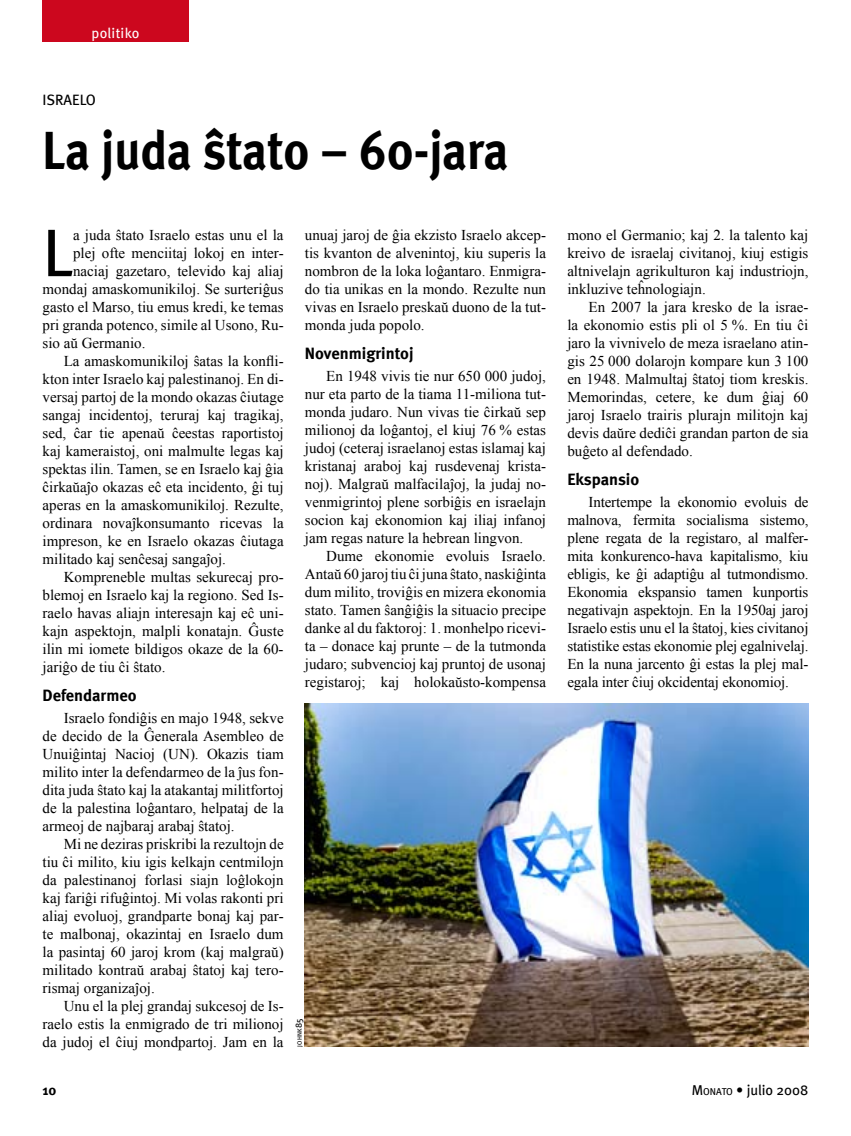
<style>
.page{position:relative;width:851px;height:1136px;background:#fff}
.page>*{position:absolute;margin:0;border:0;box-sizing:border-box;transform-origin:0 0}
.t1{font:67.2px "Meta Eo Bk";color:#000}
.t2{font:700 54px "Meta Eo Bd";color:#000;scale:.9 1}
.t3{font:700 16.5px "Meta Eo Bd";color:#000}
.t4{font:15px/18px "Times New Roman";color:#000;text-align:justify}
.t5{font:15px "Meta Eo Bk";color:#000}
.t6{font:14.25px "Meta Eo Bk";color:#000}
.t7{font:14.25px "Meta Eo Bk";letter-spacing:.02em;color:#fff}
.t8{font:700 14.25px "Meta Eo Bd";color:#000}
.t9{font:6.3px "Meta Eo Bk";letter-spacing:.03em;color:#000}
.s1{font-size:9px}
.s2{font-size:10.05px}
</style>
<div class="page">
<div style="left:43px;top:0;width:145px;height:42px;background:#cc071e"></div>
<img style="left:305px;top:703px;width:503px;height:343px">
<p class="t7" style="left:91px;top:24px;width:50px">politiko</p>
<p class="t5" style="left:43px;top:90px;width:55px">ISRAELO</p>
<h2 class="t2" style="left:43px;top:117px;width:519px">La juda ŝtato – 60-jara</h2>
<h1 class="t1" style="left:43px;top:212px;width:32px">L</h1>
<p class="t4" style="left:73px;top:226px;width:212px">a juda ŝtato Israelo estas unu el la</p>
<p class="t4" style="left:73px;top:244px;width:212px">plej ofte menciitaj lokoj en inter-</p>
<p class="t4" style="left:73px;top:262px;width:212px">naciaj gazetaro, televido kaj aliaj</p>
<p class="t4" style="left:43px;top:280px;width:242px">mondaj amaskomunikiloj. Se surteriĝus</p>
<p class="t4" style="left:43px;top:298px;width:242px">gasto el Marso, tiu emus kredi, ke temas</p>
<p class="t4" style="left:43px;top:316px;width:242px">pri granda potenco, simile al Usono, Ru-</p>
<p class="t4" style="left:43px;top:334px;width:104px">sio aŭ Germanio.</p>
<p class="t4" style="left:64px;top:352px;width:221px">La amaskomunikiloj ŝatas la konfli-</p>
<p class="t4" style="left:43px;top:370px;width:242px">kton inter Israelo kaj palestinanoj. En di-</p>
<p class="t4" style="left:43px;top:388px;width:242px">versaj partoj de la mondo okazas ĉiutage</p>
<p class="t4" style="left:43px;top:406px;width:242px">sangaj incidentoj, teruraj kaj tragikaj,</p>
<p class="t4" style="left:43px;top:424px;width:242px">sed, ĉar tie apenaŭ ĉeestas raportistoj</p>
<p class="t4" style="left:43px;top:442px;width:242px">kaj kameraistoj, oni malmulte legas kaj</p>
<p class="t4" style="left:43px;top:460px;width:242px">spektas ilin. Tamen, se en Israelo kaj ĝia</p>
<p class="t4" style="left:43px;top:478px;width:242px">ĉirkaŭaĵo okazas eĉ eta incidento, ĝi tuj</p>
<p class="t4" style="left:43px;top:496px;width:242px">aperas en la amaskomunikiloj. Rezulte,</p>
<p class="t4" style="left:43px;top:514px;width:242px">ordinara novaĵkonsumanto ricevas la</p>
<p class="t4" style="left:43px;top:532px;width:242px">impreson, ke en Israelo okazas ĉiutaga</p>
<p class="t4" style="left:43px;top:550px;width:185px">militado kaj senĉesaj sangaĵoj.</p>
<p class="t4" style="left:64px;top:568px;width:221px">Kompreneble multas sekurecaj pro-</p>
<p class="t4" style="left:43px;top:586px;width:242px">blemoj en Israelo kaj la regiono. Sed Is-</p>
<p class="t4" style="left:43px;top:604px;width:242px">raelo havas aliajn interesajn kaj eĉ uni-</p>
<p class="t4" style="left:43px;top:622px;width:242px">kajn aspektojn, malpli konatajn. Ĝuste</p>
<p class="t4" style="left:43px;top:640px;width:242px">ilin mi iomete bildigos okaze de la 60-</p>
<p class="t4" style="left:43px;top:658px;width:124px">jariĝo de tiu ĉi ŝtato.</p>
<p class="t3" style="left:43px;top:684px;width:96px">Defendarmeo</p>
<p class="t4" style="left:43px;top:708px;width:242px;text-indent:21px">Israelo fondiĝis en majo 1948, sekve de decido de la Ĝenerala Asembleo de Unuiĝintaj Nacioj (UN). Okazis tiam milito inter la defendarmeo de la ĵus fon&shy;dita juda ŝtato kaj la atakantaj militfortoj de la palestina loĝantaro, helpataj de la armeoj de najbaraj arabaj ŝtatoj.</p>
<p class="t4" style="left:43px;top:834px;width:242px;text-indent:21px">Mi ne deziras priskribi la rezultojn de tiu ĉi milito, kiu igis kelkajn centmilojn da palestinanoj forlasi siajn loĝlokojn kaj fariĝi rifuĝintoj. Mi volas rakonti pri aliaj evoluoj, grandparte bonaj kaj par&shy;te malbonaj, okazintaj en Israelo dum la pasintaj 60 jaroj krom (kaj malgraŭ) militado kontraŭ arabaj ŝtatoj kaj tero&shy;rismaj organizaĵoj.</p>
<p class="t4" style="left:43px;top:996px;width:242px;text-indent:21px">Unu el la plej grandaj sukcesoj de Is&shy;raelo estis la enmigrado de tri milionoj da judoj el ĉiuj mondpartoj. Jam en la</p>
<p class="t4" style="left:305px;top:226px;width:242px">unuaj jaroj de ĝia ekzisto Israelo akcep&shy;tis kvanton de alvenintoj, kiu superis la nombron de la loka loĝantaro. Enmigra&shy;do tia unikas en la mondo. Rezulte nun vivas en Israelo preskaŭ duono de la tut&shy;monda juda popolo.</p>
<p class="t3" style="left:305px;top:342px;width:110px">Novenmigrintoj</p>
<p class="t4" style="left:305px;top:366px;width:242px;text-indent:21px">En 1948 vivis tie nur 650 000 judoj, nur eta parto de la tiama 11-miliona tut&shy;monda judaro. Nun vivas tie ĉirkaŭ sep milionoj da loĝantoj, el kiuj 76 % estas judoj (ceteraj israelanoj estas islamaj kaj kristanaj araboj kaj rusdevenaj krista&shy;noj). Malgraŭ malfacilaĵoj, la judaj no&shy;venmigrintoj plene sorbiĝis en israelajn socion kaj ekonomion kaj iliaj infanoj jam regas nature la hebrean lingvon.</p>
<p class="t4" style="left:305px;top:546px;width:242px;text-indent:21px">Dume ekonomie evoluis Israelo.<br>Antaŭ 60 jaroj tiu ĉi juna ŝtato, naskiĝinta dum milito, troviĝis en mizera ekonomia stato. Tamen ŝanĝiĝis la situacio precipe danke al du faktoroj: 1. monhelpo ricevi&shy;ta – donace kaj prunte – de la tutmonda judaro; subvencioj kaj pruntoj de usonaj registaroj; kaj holokaŭsto-kompensa</p>
<p class="t9" style="left:296px;top:1046px;width:30px;rotate:-90deg">johnk<span class="s1">85</span></p>
<p class="t4" style="left:567px;top:226px;width:242px">mono el Germanio; kaj 2. la talento kaj kreivo de israelaj civitanoj, kiuj estigis altnivelajn agrikulturon kaj industriojn, inkluzive teĥnologiajn.</p>
<p class="t4" style="left:567px;top:298px;width:242px;text-indent:21px">En 2007 la jara kresko de la israe&shy;la ekonomio estis pli ol 5 %. En tiu ĉi jaro la vivnivelo de meza israelano atin&shy;gis 25 000 dolarojn kompare kun 3 100 en 1948. Malmultaj ŝtatoj tiom kreskis.<br>Memorindas, cetere, ke dum ĝiaj 60 jaroj Israelo trairis plurajn militojn kaj devis daŭre dediĉi grandan parton de sia buĝeto al defendado.</p>
<p class="t3" style="left:567px;top:468px;width:73px">Ekspansio</p>
<p class="t4" style="left:567px;top:492px;width:243px;text-indent:21px">Intertempe la ekonomio evoluis de malnova, fermita socialisma sistemo, plene regata de la registaro, al malfer&shy;mita konkurenco-hava kapitalismo, kiu ebligis, ke ĝi adaptiĝu al tutmondismo.<br>Ekonomia ekspansio tamen kunportis negativajn aspektojn. En la 1950aj jaroj Israelo estis unu el la ŝtatoj, kies civitanoj statistike estas ekonomie plej egalnivelaj.<br>En la nuna jarcento ĝi estas la plej mal&shy;egala inter ĉiuj okcidentaj ekonomioj.</p>
<p class="t8" style="left:43px;top:1081px;width:15px">10</p>
<p class="t6" style="left:691px;top:1081px;width:118px">M<span class="s2">onato</span> • julio 2008</p>
</div>
